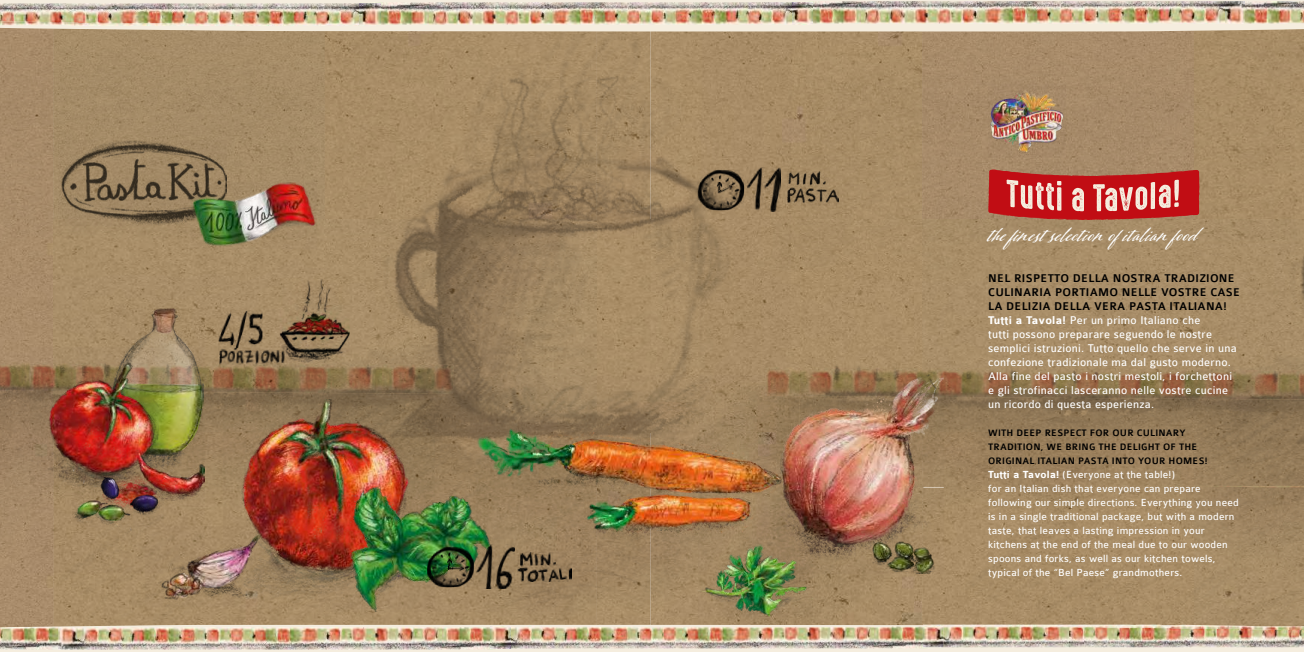
<style>
.page{position:relative;width:1304px;height:652px;background:#fff}
.page>*{position:absolute;margin:0;border:0;box-sizing:border-box;transform-origin:0 0}
.t1{font:25px "Adorn Coronet";letter-spacing:.02em;color:#fff}
.t2{font:12px/14px "Colaborate";letter-spacing:.02em;color:#fff}
.t3{font:11px/14px "Colaborate";letter-spacing:.02em;color:#fff}
.t4{font:500 10px/14px "Colaborate";letter-spacing:.02em;color:#000}
.s1{font-weight:500;color:#000}
.s2{font-weight:700}
</style>
<div class="page">
<img style="left:0;top:32px;width:365px;height:388px">
<img style="left:365px;top:32px;width:332px;height:449px">
<img style="left:0;top:420px;width:364px;height:205px">
<img style="left:364px;top:539px;width:333px;height:86px">
<img style="left:0;top:362px;width:453px;height:32px">
<img style="left:697px;top:32px;width:102px;height:593px">
<img style="left:765px;top:367px;width:34px;height:9px">
<img style="left:799px;top:32px;width:472px;height:393px">
<img style="left:1271px;top:32px;width:33px;height:593px">
<img style="left:798px;top:425px;width:475px;height:200px">
<img style="left:800px;top:367px;width:504px;height:33px">
<img style="left:476px;top:376px;width:302px;height:163px">
<img style="left:111px;top:308px;width:93px;height:40px">
<img style="left:31px;top:348px;width:173px;height:225px">
<svg style="left:1124px;top:32px;width:53px;height:1px"></svg>
<img style="left:1129px;top:486px;width:175px;height:1px">
<svg style="left:988px;top:169px;width:212px;height:56px;background:#c44f49"></svg>
<img style="left:58px;top:141px;width:168px;height:84px">
<img style="left:190px;top:182px;width:127px;height:67px">
<img style="left:223px;top:400px;width:212px;height:208px">
<img style="left:145px;top:527px;width:118px;height:80px">
<img style="left:320px;top:481px;width:179px;height:131px">
<img style="left:72px;top:472px;width:92px;height:55px">
<img style="left:665px;top:505px;width:147px;height:111px">
<img style="left:778px;top:372px;width:166px;height:202px">
<img style="left:788px;top:172px;width:50px;height:34px">
<img style="left:697px;top:170px;width:47px;height:40px">
<img style="left:719px;top:184px;width:14px;height:11px">
<svg style="left:717px;top:182px;width:5px;height:11px"></svg>
<img style="left:747px;top:168px;width:34px;height:44px">
<img style="left:518px;top:553px;width:53px;height:29px">
<img style="left:427px;top:547px;width:47px;height:40px">
<img style="left:477px;top:545px;width:38px;height:44px">
<img style="left:219px;top:349px;width:65px;height:18px">
<img style="left:218px;top:311px;width:44px;height:40px">
<img style="left:220px;top:347px;width:42px;height:4px">
<img style="left:280px;top:279px;width:70px;height:84px">
<svg style="left:280px;top:350px;width:5px;height:13px"></svg>
<img style="left:988px;top:84px;width:77px;height:74px">
<svg style="left:0;top:0;width:1304px;height:32px;background:#ebe0cf"></svg>
<svg style="left:0;top:625px;width:1304px;height:27px;background:#f1e8d8"></svg>
<img style="left:511px;top:627px;width:793px;height:21px">
<img style="left:491px;top:626px;width:432px;height:1px">
<img style="left:923px;top:625px;width:381px;height:5px">
<img style="left:923px;top:626px;width:20px;height:21px">
<img style="left:0;top:627px;width:511px;height:23px">
<img style="left:491px;top:627px;width:20px;height:21px">
<img style="left:0;top:627px;width:58px;height:2px">
<img style="left:58px;top:627px;width:19px;height:23px">
<img style="left:360px;top:2px;width:452px;height:23px">
<img style="left:0;top:3px;width:360px;height:18px">
<img style="left:792px;top:1px;width:434px;height:23px">
<img style="left:1245px;top:1px;width:59px;height:23px">
<img style="left:0;top:21px;width:380px;height:5px">
<img style="left:360px;top:3px;width:20px;height:22px">
<img style="left:792px;top:2px;width:20px;height:22px">
<img style="left:1226px;top:1px;width:19px;height:23px">
<svg style="left:1284px;top:24px;width:20px;height:1px"></svg>
<h1 class="t1" style="left:988px;top:217px;width:211px">the finest selection ofitalian food</h1>
<p class="t2" style="left:988px;top:272px;width:254px"><span class="s1">NEL RISPETTO DELLA NOSTRA TRADIZIONE CULINARIA PORTIAMO NELLE VOSTRE CASE LA DELIZIA DELLA VERA PASTA ITALIANA!<br></span><span class="s2">Tutti a Tavola!</span> Per un primo Italiano che<br>tutti possono preparare seguendo le nostre semplici istruzioni. Tutto quello che serve in una confezione tradizionale ma dal gusto moderno.<br>Alla fine del pasto i nostri mestoli, i forchettoni e gli strofinacci lasceranno nelle vostre cucine un ricordo di questa esperienza.</p>
<p class="t4" style="left:988px;top:426px;width:221px">WITH DEEP RESPECT FOR OUR CULINARY<br>TRADITION, WE BRING THE DELIGHT OF THE<br>ORIGINAL ITALIAN PASTA INTO YOUR HOMES!</p>
<p class="t3" style="left:988px;top:468px;width:252px"><span class="s2">Tutti a Tavola!</span> (Everyone at the table!)<br>for an Italian dish that everyone can prepare following our simple directions. Everything you need is in a single traditional package, but with a modern taste, that leaves a lasting impression in your kitchens at the end of the meal due to our wooden spoons and forks, as well as our kitchen towels, typical of the “Bel Paese” grandmothers.</p>
</div>
